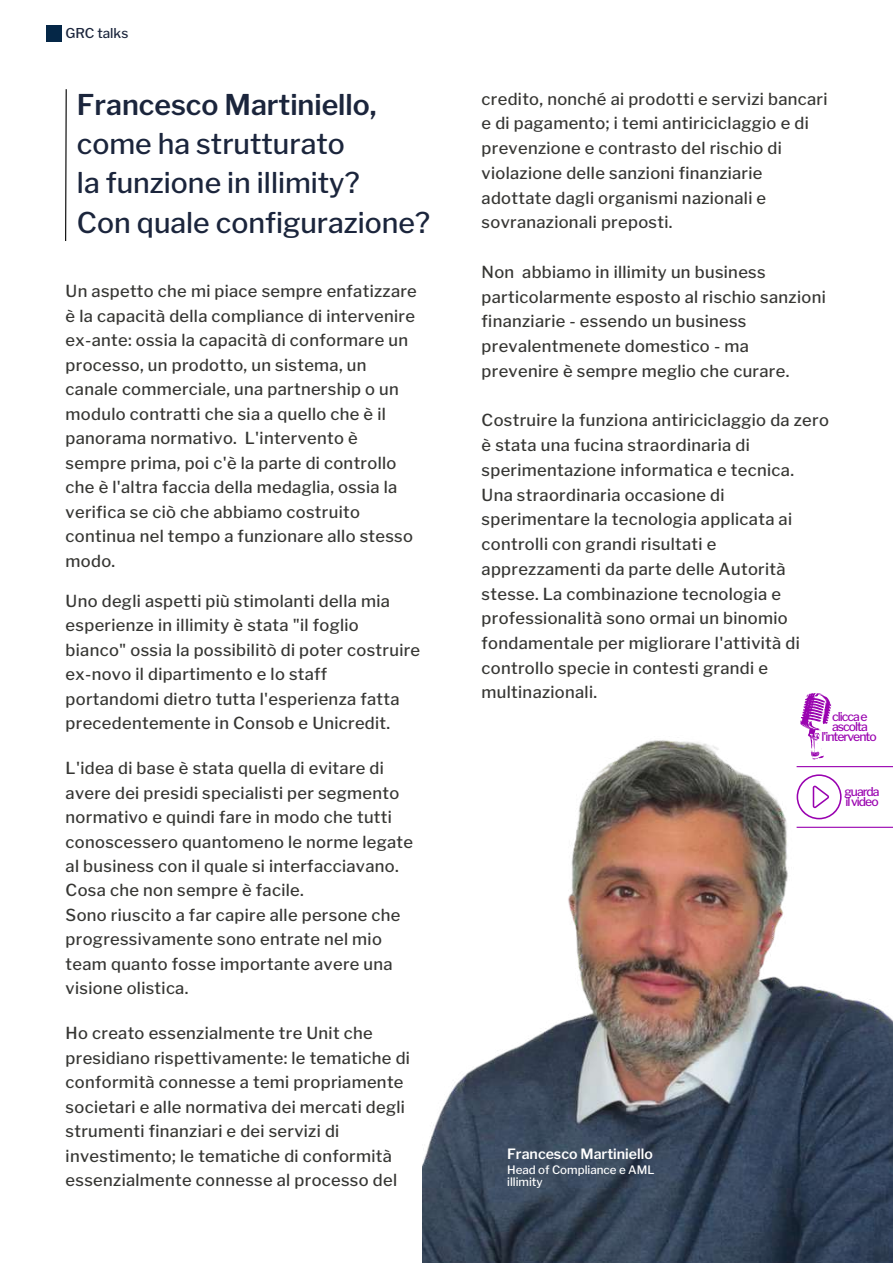
<style>
.page{position:relative;width:893px;height:1264px;background:#fff}
.page>*{position:absolute;margin:0;border:0;box-sizing:border-box;transform-origin:0 0}
.t1{font:500 28.35px/39.3px "Libre Franklin";color:#1b253c}
.t2{font:600 28.35px "Libre Franklin";color:#1b253c}
.t3{font:500 16.5px/24.5px "Libre Franklin";letter-spacing:.02em;color:#363633}
.t4{font:600 14.1px "Libre Franklin";color:#fff}
.t5{font:500 13.5px "Libre Franklin";color:#1b253c}
.t6{font:500 12.15px/9.9px "Libre Franklin";letter-spacing:-.08em;color:#9a03b0;text-align:center}
.t7{font:500 11.55px/12.1px "Libre Franklin";color:#fff}
</style>
<div class="page">
<img style="left:422px;top:740px;width:470px;height:522px">
<svg style="left:65px;top:89px;width:2px;height:152px"></svg>
<svg style="left:800px;top:693px;width:31px;height:67px"></svg>
<svg style="left:796px;top:774px;width:45px;height:45px"></svg>
<hr style="left:796px;top:766px;width:96px;height:1px;background:#9902b0">
<hr style="left:796px;top:826px;width:96px;height:1px;background:#9902b0">
<div style="left:46px;top:25px;width:16px;height:17px;background:#052747"></div>
<p class="t5" style="left:65px;top:25px;width:64px">GRC talks</p>
<h1 class="t2" style="left:77px;top:87px;width:301px">Francesco Martiniello,</h1>
<h1 class="t1" style="left:77px;top:124px;width:354px">come ha strutturato<br>la funzione in illimity?<br>Con quale configurazione?</h1>
<p class="t3" style="left:66px;top:279px;width:353px">Un aspetto che mi piace sempre enfatizzare è la capacità della compliance di intervenire ex-ante: ossia la capacità di conformare un processo, un prodotto, un sistema, un canale commerciale, una partnership o un modulo contratti che sia a quello che è il panorama normativo. L'intervento è sempre prima, poi c'è la parte di controllo che è l'altra faccia della medaglia, ossia la verifica se ciò che abbiamo costruito continua nel tempo a funzionare allo stesso modo.</p>
<p class="t3" style="left:66px;top:589px;width:356px">Uno degli aspetti più stimolanti della mia esperienze in illimity è stata "il foglio bianco" ossia la possibilitò di poter costruire ex-novo il dipartimento e lo staff portandomi dietro tutta l'esperienza fatta precedentemente in Consob e Unicredit.</p>
<p class="t3" style="left:66px;top:755px;width:349px">L'idea di base è stata quella di evitare di avere dei presidi specialisti per segmento normativo e quindi fare in modo che tutti conoscessero quantomeno le norme legate al business con il quale si interfacciavano.<br>Cosa che non sempre è facile.<br>Sono riuscito a far capire alle persone che progressivamente sono entrate nel mio team quanto fosse importante avere una visione olistica.</p>
<p class="t3" style="left:66px;top:1020px;width:346px">Ho creato essenzialmente tre Unit che presidiano rispettivamente: le tematiche di conformità connesse a temi propriamente societari e alle normativa dei mercati degli strumenti finanziari e dei servizi di investimento; le tematiche di conformità essenzialmente connesse al processo del</p>
<p class="t3" style="left:481px;top:86px;width:347px">credito, nonché ai prodotti e servizi bancari e di pagamento; i temi antiriciclaggio e di prevenzione e contrasto del rischio di violazione delle sanzioni finanziarie adottate dagli organismi nazionali e sovranazionali preposti.</p>
<p class="t3" style="left:481px;top:259px;width:345px">Non abbiamo in illimity un business particolarmente esposto al rischio sanzioni finanziarie - essendo un business prevalentmenete domestico - ma prevenire è sempre meglio che curare.</p>
<p class="t3" style="left:481px;top:408px;width:349px">Costruire la funziona antiriciclaggio da zero è stata una fucina straordinaria di sperimentazione informatica e tecnica.<br>Una straordinaria occasione di sperimentare la tecnologia applicata ai controlli con grandi risultati e apprezzamenti da parte delle Autorità stesse. La combinazione tecnologia e professionalità sono ormai un binomio fondamentale per migliorare l'attività di controllo specie in contesti grandi e multinazionali.</p>
<p class="t6" style="left:821px;top:712px;width:57px">cliccae ascolta l'intervento</p>
<p class="t4" style="left:507px;top:1145px;width:147px">Francesco Martiniello</p>
<p class="t7" style="left:507px;top:1163px;width:149px">Head of Compliance e AML illimity</p>
<p class="t6" style="left:844px;top:787px;width:37px;text-align:left">guarda ilvideo</p>
</div>
